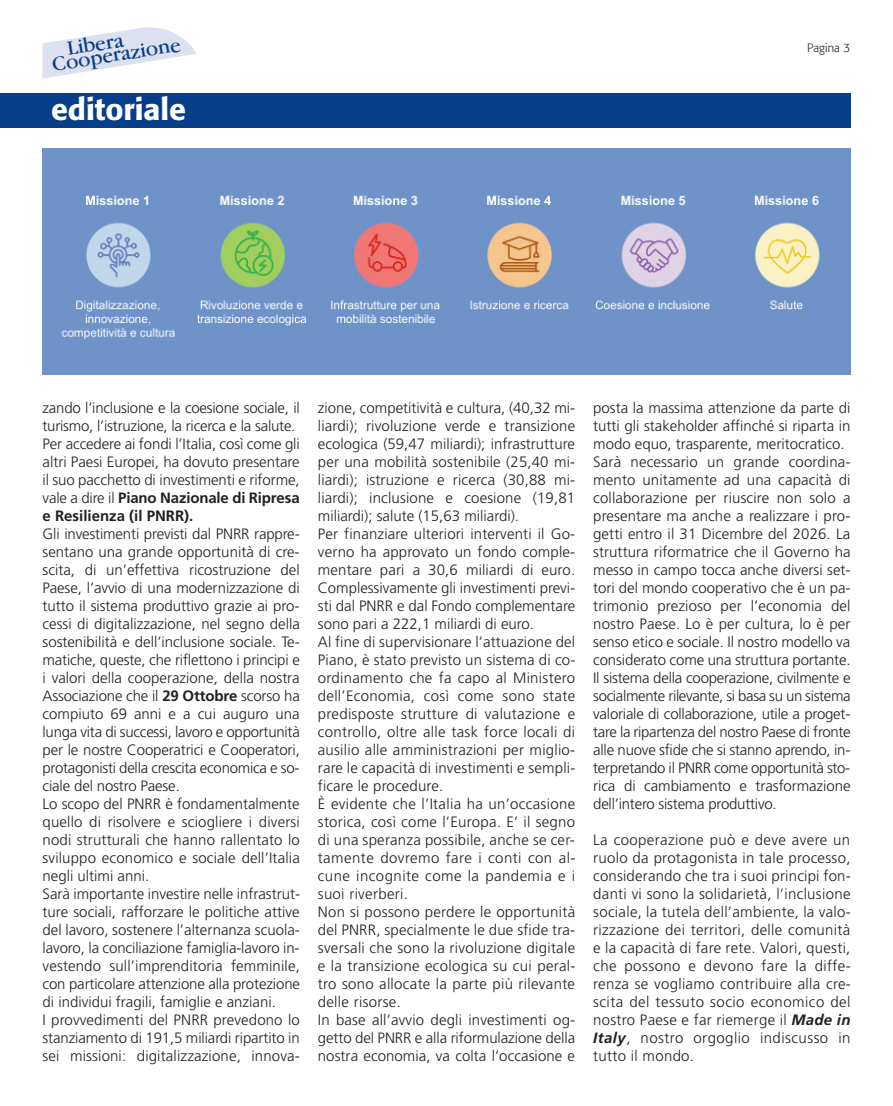
<style>
.page{position:relative;width:893px;height:1106px;background:#fff}
.page>*{position:absolute;margin:0;border:0;box-sizing:border-box;transform-origin:0 0}
.t1{font:500 30px "Formata";color:#fff}
.t2{font:21px "Apple Garamond";color:#083e89;scale:1.25 1}
.t3{font:300 15px/18px "Frutiger CE";color:#231f20}
.t4{font:700 15px/18px "Frutiger";letter-spacing:-.01em;color:#231f20}
.t5{font:300 12px "Formata";color:#231f20}
.s1{font-family:"Frutiger CE";font-weight:300}
.s2{font-family:"Frutiger";font-weight:700}
.s3{font-weight:700;font-style:italic}
</style>
<div class="page">
<div style="left:0;top:94px;width:850px;height:34px;background:#083e89"></div>
<svg style="left:43px;top:27px;width:154px;height:52px"></svg>
<img style="left:43px;top:149px;width:807px;height:225px">
<h2 class="t2" style="left:65px;top:36px;width:47px;rotate:-9deg">Libera</h2>
<h2 class="t2" style="left:50px;top:52px;width:105px;rotate:-9deg">Cooperazione</h2>
<h1 class="t1" style="left:51px;top:96px;width:136px">editoriale</h1>
<p class="t5" style="left:807px;top:43px;width:45px">Pagina 3</p>
<p class="t3" style="left:43px;top:400px;width:259px">zando l’inclusione e la coesione sociale, il turismo, l’istruzione, la ricerca e la salute.<br>Per accedere ai fondi l’Italia, così come gli altri Paesi Europei, ha dovuto presentare il suo pacchetto di investimenti e riforme,</p>
<p class="t4" style="left:43px;top:490px;width:259px"><span class="s1">vale a dire il</span> Piano Nazionale di Ripresa e Resilienza (il PNRR).</p>
<p class="t3" style="left:43px;top:526px;width:259px">Gli investimenti previsti dal PNRR rappre&shy;sentano una grande opportunità di cre&shy;scita, di un’effettiva ricostruzione del Paese, l’avvio di una modernizzazione di tutto il sistema produttivo grazie ai pro&shy;cessi di digitalizzazione, nel segno della sostenibilità e dell’inclusione sociale. Te&shy;matiche, queste, che riflettono i principi e i valori della cooperazione, della nostra Associazione che il <span class="s2">29 Ottobre</span> scorso ha compiuto 69 anni e a cui auguro una lunga vita di successi, lavoro e opportunità per le nostre Cooperatrici e Cooperatori, protagonisti della crescita economica e so&shy;ciale del nostro Paese.<br>Lo scopo del PNRR è fondamentalmente quello di risolvere e sciogliere i diversi nodi strutturali che hanno rallentato lo sviluppo economico e sociale dell’Italia negli ultimi anni.<br>Sarà importante investire nelle infrastrut&shy;ture sociali, rafforzare le politiche attive del lavoro, sostenere l’alternanza scuola&shy;lavoro, la conciliazione famiglia-lavoro in&shy;vestendo sull’imprenditoria femminile, con particolare attenzione alla protezione di individui fragili, famiglie e anziani.<br>I provvedimenti del PNRR prevedono lo stanziamento di 191,5 miliardi ripartito in sei missioni: digitalizzazione, innova-</p>
<p class="t3" style="left:318px;top:400px;width:259px">zione, competitività e cultura, (40,32 mi&shy;liardi); rivoluzione verde e transizione ecologica (59,47 miliardi); infrastrutture per una mobilità sostenibile (25,40 mi&shy;liardi); istruzione e ricerca (30,88 mi&shy;liardi); inclusione e coesione (19,81 miliardi); salute (15,63 miliardi).<br>Per finanziare ulteriori interventi il Go&shy;verno ha approvato un fondo comple&shy;mentare pari a 30,6 miliardi di euro.<br>Complessivamente gli investimenti previ&shy;sti dal PNRR e dal Fondo complementare sono pari a 222,1 miliardi di euro.<br>Al fine di supervisionare l’attuazione del Piano, è stato previsto un sistema di co&shy;ordinamento che fa capo al Ministero dell’Economia, così come sono state predisposte strutture di valutazione e controllo, oltre alle task force locali di ausilio alle amministrazioni per miglio&shy;rare le capacità di investimenti e sempli&shy;ficare le procedure.<br>È evidente che l’Italia ha un’occasione storica, così come l’Europa. E’ il segno di una speranza possibile, anche se cer&shy;tamente dovremo fare i conti con al&shy;cune incognite come la pandemia e i suoi riverberi.<br>Non si possono perdere le opportunità del PNRR, specialmente le due sfide tra&shy;sversali che sono la rivoluzione digitale e la transizione ecologica su cui peral&shy;tro sono allocate la parte più rilevante delle risorse.<br>In base all’avvio degli investimenti og&shy;getto del PNRR e alla riformulazione della nostra economia, va colta l’occasione e</p>
<p class="t3" style="left:593px;top:400px;width:259px">posta la massima attenzione da parte di tutti gli stakeholder affinché si riparta in modo equo, trasparente, meritocratico.<br>Sarà necessario un grande coordina&shy;mento unitamente ad una capacità di collaborazione per riuscire non solo a presentare ma anche a realizzare i pro&shy;getti entro il 31 Dicembre del 2026. La struttura riformatrice che il Governo ha messo in campo tocca anche diversi set&shy;tori del mondo cooperativo che è un pa&shy;trimonio prezioso per l’economia del nostro Paese. Lo è per cultura, lo è per senso etico e sociale. Il nostro modello va considerato come una struttura portante.<br>Il sistema della cooperazione, civilmente e socialmente rilevante, si basa su un sistema valoriale di collaborazione, utile a proget&shy;tare la ripartenza del nostro Paese di fronte alle nuove sfide che si stanno aprendo, in&shy;terpretando il PNRR come opportunità sto&shy;rica di cambiamento e trasformazione dell’intero sistema produttivo.</p>
<p class="t3" style="left:593px;top:832px;width:259px;text-align:justify">La cooperazione può e deve avere un ruolo da protagonista in tale processo, considerando che tra i suoi principi fon&shy;danti vi sono la solidarietà, l’inclusione sociale, la tutela dell’ambiente, la valo&shy;rizzazione dei territori, delle comunità e la capacità di fare rete. Valori, questi, che possono e devono fare la diffe&shy;renza se vogliamo contribuire alla cre&shy;scita del tessuto socio economico del nostro Paese e far riemerge il <span class="s3">Made in Italy</span>, nostro orgoglio indiscusso in tutto il mondo.</p>
</div>
